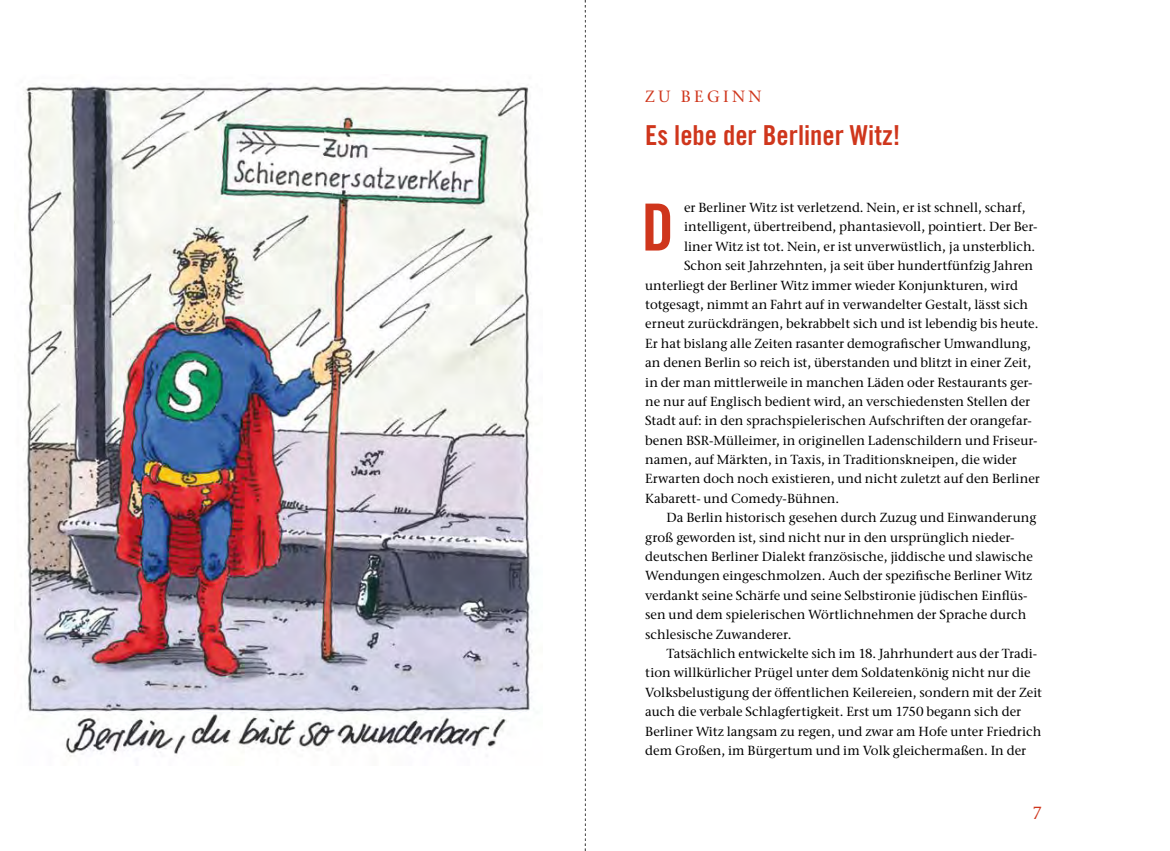
<style>
.page{position:relative;width:1170px;height:851px;background:#fff}
.page>*{position:absolute;margin:0;border:0;box-sizing:border-box;transform-origin:0 0}
.t1{font:65px "Trade Gothic Bold Cond Twenty";color:#cf361c}
.t2{font:27.5px "Trade Gothic Bold Cond Twenty";color:#cf361c}
.t3{font:500 17.5px "Stone Serif ITC Pro";color:#cf361c}
.t4{font:500 16.25px "Stone Serif ITC Pro";letter-spacing:.2em;color:#cf361c}
.t5{font:500 13.12px "Stone Serif ITC Pro";color:#000}
</style>
<div class="page">
<img style="left:23px;top:83px;width:510px;height:674px">
<svg style="left:585px;top:0;width:1px;height:850px"></svg>
<p class="t4" style="left:645px;top:86px;width:118px">ZU BEGINN</p>
<h2 class="t2" style="left:645px;top:119px;width:256px">Es lebe der Berliner Witz!</h2>
<p class="t5" style="left:684px;top:199px;width:343px">er Berliner Witz ist verletzend. Nein, er ist schnell, scharf,</p>
<p class="t5" style="left:684px;top:219px;width:355px">intelligent, übertreibend, phantasievoll, pointiert. Der Ber-</p>
<p class="t5" style="left:684px;top:238px;width:353px">liner Witz ist tot. Nein, er ist unverwüstlich, ja unsterblich.</p>
<p class="t5" style="left:684px;top:257px;width:350px">Schon seit Jahrzehnten, ja seit über hundertfünfzig Jahren</p>
<p class="t5" style="left:645px;top:277px;width:374px">unterliegt der Berliner Witz immer wieder Konjunkturen, wird</p>
<p class="t5" style="left:645px;top:296px;width:384px">totgesagt, nimmt an Fahrt auf in verwandelter Gestalt, lässt sich</p>
<p class="t5" style="left:645px;top:316px;width:394px">erneut zurückdrängen, bekrabbelt sich und ist lebendig bis heute.</p>
<p class="t5" style="left:645px;top:335px;width:387px">Er hat bislang alle Zeiten rasanter demografischer Umwandlung,</p>
<p class="t5" style="left:645px;top:354px;width:387px">an denen Berlin so reich ist, überstanden und blitzt in einer Zeit,</p>
<p class="t5" style="left:645px;top:374px;width:389px">in der man mittlerweile in manchen Läden oder Restaurants ger-</p>
<p class="t5" style="left:645px;top:393px;width:386px">ne nur auf Englisch bedient wird, an verschiedensten Stellen der</p>
<p class="t5" style="left:645px;top:412px;width:388px">Stadt auf: in den sprachspielerischen Aufschriften der orangefar-</p>
<p class="t5" style="left:645px;top:432px;width:394px">benen BSR-Mülleimer, in originellen Ladenschildern und Friseur-</p>
<p class="t5" style="left:645px;top:451px;width:373px">namen, auf Märkten, in Taxis, in Traditionskneipen, die wider</p>
<p class="t5" style="left:645px;top:471px;width:396px">Erwarten doch noch existieren, und nicht zuletzt auf den Berliner</p>
<p class="t5" style="left:645px;top:490px;width:195px">Kabarett- und Comedy-Bühnen.</p>
<p class="t5" style="left:666px;top:509px;width:371px">Da Berlin historisch gesehen durch Zuzug und Einwanderung</p>
<p class="t5" style="left:645px;top:529px;width:371px">groß geworden ist, sind nicht nur in den ursprünglich nieder-</p>
<p class="t5" style="left:645px;top:548px;width:389px">deutschen Berliner Dialekt französische, jiddische und slawische</p>
<p class="t5" style="left:645px;top:567px;width:388px">Wendungen eingeschmolzen. Auch der spezifische Berliner Witz</p>
<p class="t5" style="left:645px;top:587px;width:384px">verdankt seine Schärfe und seine Selbstironie jüdischen Einflüs-</p>
<p class="t5" style="left:645px;top:606px;width:382px">sen und dem spielerischen Wörtlichnehmen der Sprache durch</p>
<p class="t5" style="left:645px;top:626px;width:148px">schlesische Zuwanderer.</p>
<p class="t5" style="left:666px;top:645px;width:372px">Tatsächlich entwickelte sich im 18. Jahrhundert aus der Tradi-</p>
<p class="t5" style="left:645px;top:664px;width:387px">tion willkürlicher Prügel unter dem Soldatenkönig nicht nur die</p>
<p class="t5" style="left:645px;top:684px;width:398px">Volksbelustigung der öffentlichen Keilereien, sondern mit der Zeit</p>
<p class="t5" style="left:645px;top:703px;width:377px">auch die verbale Schlagfertigkeit. Erst um 1750 begann sich der</p>
<p class="t5" style="left:645px;top:722px;width:397px">Berliner Witz langsam zu regen, und zwar am Hofe unter Friedrich</p>
<p class="t5" style="left:645px;top:742px;width:382px">dem Großen, im Bürgertum und im Volk gleichermaßen. In der</p>
<h1 class="t1" style="left:641px;top:188px;width:34px">D</h1>
<h3 class="t3" style="left:1032px;top:802px;width:12px">7</h3>
</div>
